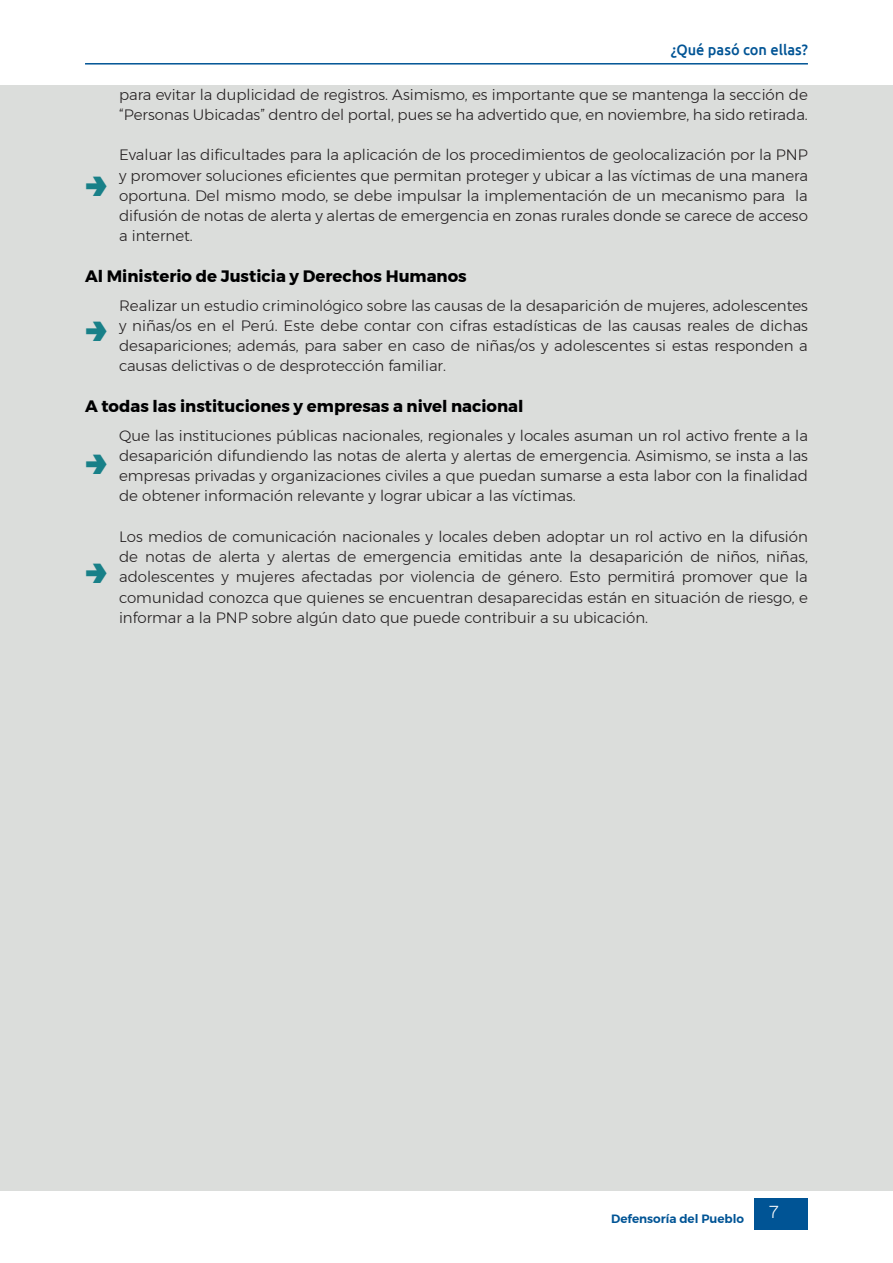
<style>
.page{position:relative;width:893px;height:1263px;background:#fff}
.page>*{position:absolute;margin:0;border:0;box-sizing:border-box;transform-origin:0 0}
.Subtítulo_1{font:900 39px "Montserrat";color:#188088}
.Subtítulo_1-2{font:700 16.5px "Montserrat";color:#000001}
.cuerpo{font:300 15px/20.2px "Montserrat";color:#231f20;text-align:justify}
.t1{font:500 15px "Ubuntu";color:#005495}
.t2{font:300 15px "Sinkin Sans 300";color:#fff}
.t3{font:600 12px "Montserrat";color:#005495}
</style>
<div class="page">
<hr style="left:85px;top:63px;width:723px;height:2px;background:#005495">
<div style="left:755px;top:1198px;width:53px;height:32px;background:#005495"></div>
<div style="left:0;top:85px;width:893px;height:1106px;background:#dbdddb"></div>
<p class="t1" style="left:671px;top:40px;width:139px">¿Qué pasó con ellas?</p>
<p class="cuerpo" style="left:119px;top:84px;width:690px">para evitar la duplicidad de registros. Asimismo, es importante que se mantenga la sección de “Personas Ubicadas” dentro del portal, pues se ha advertido que, en noviembre, ha sido retirada.</p>
<p class="cuerpo" style="left:119px;top:145px;width:690px">Evaluar las dificultades para la aplicación de los procedimientos de geolocalización por la PNP y promover soluciones eficientes que permitan proteger y ubicar a las víctimas de una manera oportuna. Del mismo modo, se debe impulsar la implementación de un mecanismo para la difusión de notas de alerta y alertas de emergencia en zonas rurales donde se carece de acceso a internet.</p>
<p class="Subtítulo_1-2" style="left:85px;top:263px;width:383px">Al Ministerio de Justicia y Derechos Humanos</p>
<p class="cuerpo" style="left:119px;top:295px;width:690px">Realizar un estudio criminológico sobre las causas de la desaparición de mujeres, adolescentes y niñas/os en el Perú. Este debe contar con cifras estadísticas de las causas reales de dichas desapariciones; además, para saber en caso de niñas/os y adolescentes si estas responden a causas delictivas o de desprotección familiar.</p>
<p class="Subtítulo_1-2" style="left:85px;top:393px;width:440px">A todas las instituciones y empresas a nivel nacional</p>
<p class="cuerpo" style="left:119px;top:425px;width:690px">Que las instituciones públicas nacionales, regionales y locales asuman un rol activo frente a la desaparición difundiendo las notas de alerta y alertas de emergencia. Asimismo, se insta a las empresas privadas y organizaciones civiles a que puedan sumarse a esta labor con la finalidad de obtener información relevante y lograr ubicar a las víctimas.</p>
<p class="cuerpo" style="left:119px;top:526px;width:690px">Los medios de comunicación nacionales y locales deben adoptar un rol activo en la difusión de notas de alerta y alertas de emergencia emitidas ante la desaparición de niños, niñas, adolescentes y mujeres afectadas por violencia de género. Esto permitirá promover que la comunidad conozca que quienes se encuentran desaparecidas están en situación de riesgo, e informar a la PNP sobre algún dato que puede contribuir a su ubicación.</p>
<p class="Subtítulo_1" style="left:85px;top:153px;width:25px">→</p>
<p class="Subtítulo_1" style="left:85px;top:298px;width:25px">→</p>
<p class="Subtítulo_1" style="left:85px;top:431px;width:25px">→</p>
<p class="Subtítulo_1" style="left:85px;top:540px;width:25px">→</p>
<p class="t3" style="left:611px;top:1209px;width:134px">Defensoría del Pueblo</p>
<p class="t2" style="left:769px;top:1199px;width:11px">7</p>
</div>
